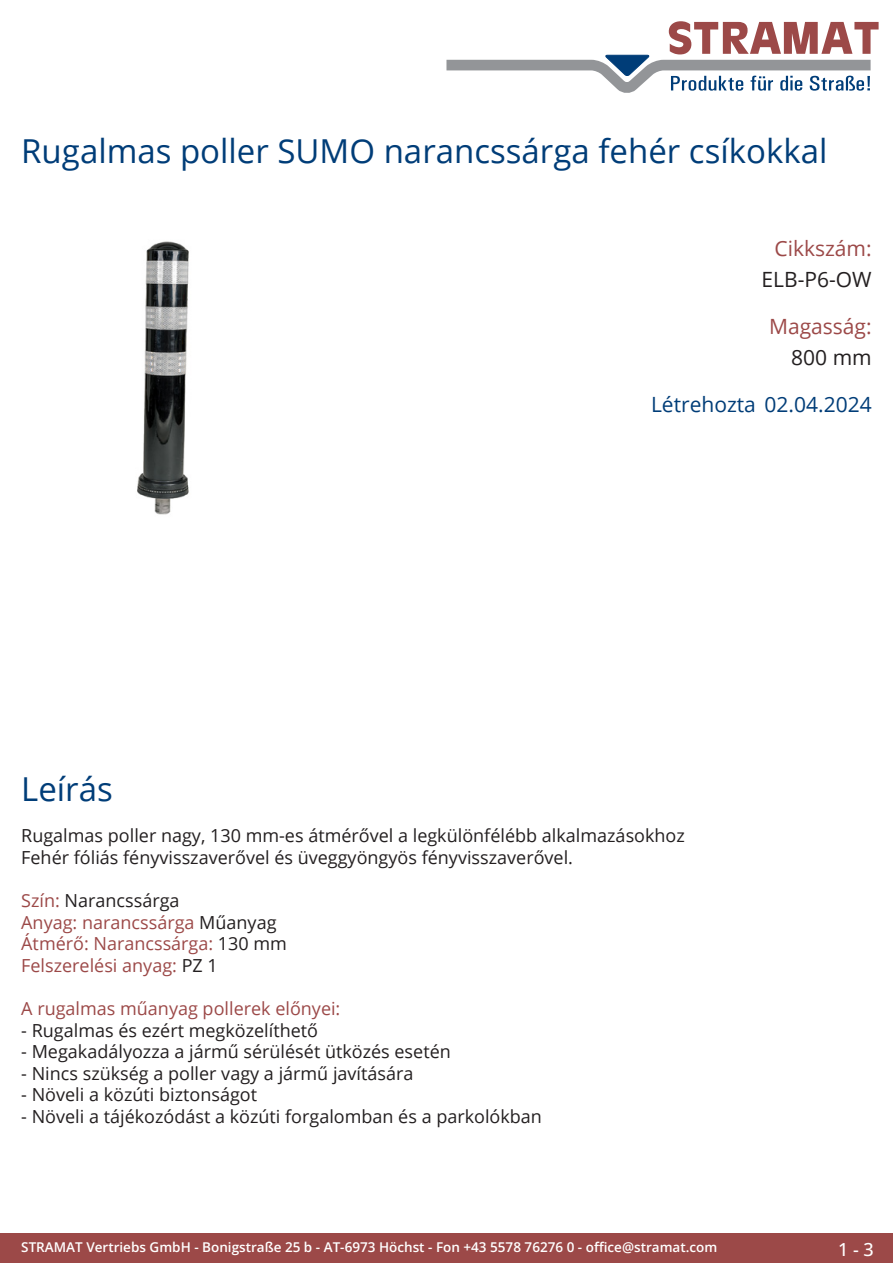
<style>
.page{position:relative;width:893px;height:1263px;background:#fff}
.page>*{position:absolute;margin:0;border:0;box-sizing:border-box;transform-origin:0 0}
.Produkttitel{font:33px "Open Sans";color:#003d78}
.Erstellungsdatum{font:21px "Open Sans";color:#003d78}
.TechDaten_Überschrif{font:21px "Open Sans";color:#9c4948}
.TechDaten_Inhalt{font:21px "Open Sans";color:#231f20}
.Beschreibung_Text{font:18px/21.6px "Open Sans";color:#231f20}
.Beschreibung_Text-2{font:18px/21.6px "Open Sans";color:#9c4948}
.t1{font:500 18px "Open Sans";color:#fff}
.t2{font:600 13.5px "Open Sans";color:#fff}
.s1{color:#231f20}
</style>
<div class="page">
<div style="left:0;top:1233px;width:893px;height:30px;background:#9c4948"></div>
<svg style="left:446px;top:21px;width:433px;height:72px"></svg>
<img style="left:137px;top:241px;width:52px;height:274px">
<p class="Produkttitel" style="left:21px;top:128px;width:808px">Rugalmas poller SUMO narancssárga fehér csíkokkal</p>
<p class="TechDaten_Überschrif" style="left:774px;top:234px;width:99px">Cikkszám:</p>
<p class="TechDaten_Inhalt" style="left:762px;top:265px;width:112px">ELB-P6-OW</p>
<p class="TechDaten_Überschrif" style="left:769px;top:312px;width:104px">Magasság:</p>
<p class="TechDaten_Inhalt" style="left:791px;top:343px;width:82px">800 mm</p>
<p class="Erstellungsdatum" style="left:651px;top:390px;width:222px">Létrehozta 02.04.2024</p>
<p class="Produkttitel" style="left:21px;top:766px;width:93px">Leírás</p>
<p class="Beschreibung_Text" style="left:21px;top:824px;width:665px">Rugalmas poller nagy, 130 mm-es átmérővel a legkülönfélébb alkalmazásokhoz<br>Fehér fóliás fényvisszaverővel és üveggyöngyös fényvisszaverővel.</p>
<p class="Beschreibung_Text-2" style="left:21px;top:889px;width:267px">Szín: <span class="s1">Narancssárga<br></span>Anyag: narancssárga <span class="s1">Műanyag<br></span>Átmérő: Narancssárga: <span class="s1">130 mm<br></span>Felszerelési anyag: <span class="s1">PZ 1</span></p>
<p class="Beschreibung_Text-2" style="left:21px;top:997px;width:321px">A rugalmas műanyag pollerek előnyei:</p>
<p class="Beschreibung_Text" style="left:21px;top:1019px;width:298px">- Rugalmas és ezért megközelíthető</p>
<p class="Beschreibung_Text" style="left:21px;top:1040px;width:431px">- Megakadályozza a jármű sérülését ütközés esetén</p>
<p class="Beschreibung_Text" style="left:21px;top:1062px;width:394px">- Nincs szükség a poller vagy a jármű javítására</p>
<p class="Beschreibung_Text" style="left:21px;top:1083px;width:237px">- Növeli a közúti biztonságot</p>
<p class="Beschreibung_Text" style="left:21px;top:1105px;width:522px">- Növeli a tájékozódást a közúti forgalomban és a parkolókban</p>
<p class="t2" style="left:21px;top:1238px;width:698px">STRAMAT Vertriebs GmbH - Bonigstraße 25 b - AT-6973 Höchst - Fon +43 5578 76276 0 - office@stramat.com</p>
<p class="t1" style="left:838px;top:1237px;width:37px">1 - 3</p>
</div>
